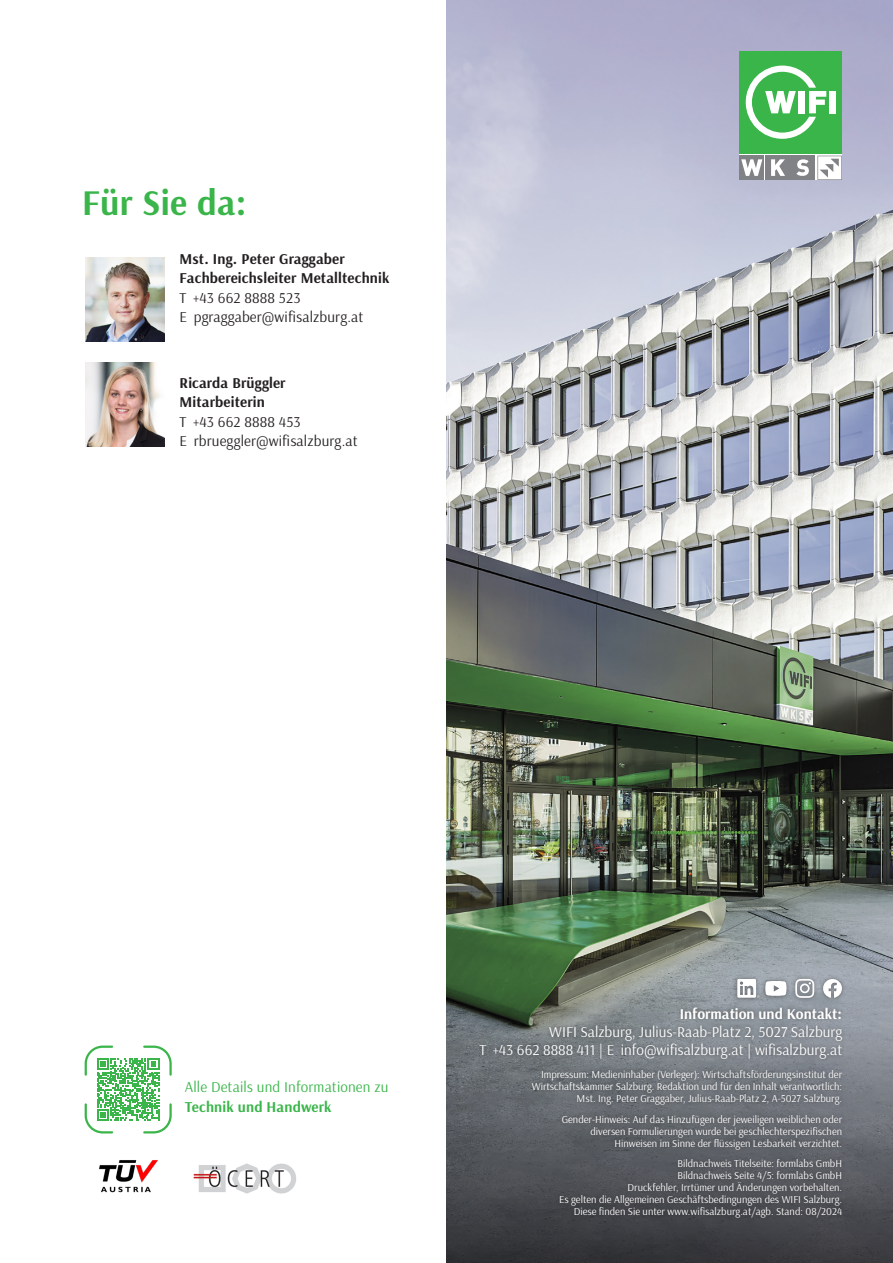
<style>
.page{position:relative;width:893px;height:1263px;background:#fff}
.page>*{position:absolute;margin:0;border:0;box-sizing:border-box;transform-origin:0 0}
.H2_-_Zwischenüberschrift_24pt{font:700 36px "Arsenal";letter-spacing:.01em;color:#3ab54a}
.Adresse_weiss{font:15px/18px "Arsenal";color:#fff;text-align:right}
.Mitarbeiter-Kontakt{font:15px "Arsenal";letter-spacing:.01em;color:#231f20}
.Mitarbeiter-Kontakt-2{font:700 15px "Arsenal";letter-spacing:.01em;color:#231f20}
.Mitarbeiter-Name{font:700 15px "Arsenal";letter-spacing:.01em;color:#231f20}
.Jetzt_buchen_wifisalzburgat{font:15px "Arsenal";letter-spacing:.01em;color:#3ab54a}
.Information_und_Kontakt_weiss{font:700 15px "Arsenal";color:#fff}
.Jetzt_buchen_wifisalzburgat-2{font:700 15px "Arsenal";letter-spacing:.01em;color:#3ab54a}
.Impressum___Co_weiss{font:10.5px/12px "Arsenal";color:#fff;text-align:right}
</style>
<div class="page">
<img style="left:446px;top:0;width:447px;height:979px">
<svg style="left:446px;top:979px;width:447px;height:284px"></svg>
<div style="left:476px;top:1003px;width:371px;height:60px;background:#231f20;opacity:.5"></div>
<svg style="left:84px;top:1045px;width:88px;height:89px"></svg>
<img style="left:86px;top:362px;width:78px;height:84px">
<svg style="left:740px;top:153px;width:102px;height:27px"></svg>
<div style="left:740px;top:51px;width:102px;height:102px;background:#3ab54a"></div>
<div style="left:791px;top:156px;width:24px;height:24px;background:#808285"></div>
<div style="left:765px;top:156px;width:25px;height:24px;background:#808285"></div>
<svg style="left:771px;top:159px;width:14px;height:17px"></svg>
<div style="left:740px;top:156px;width:24px;height:24px;background:#808285"></div>
<svg style="left:741px;top:159px;width:21px;height:17px"></svg>
<svg style="left:746px;top:66px;width:80px;height:73px"></svg>
<div style="left:829px;top:91px;width:7px;height:22px;background:#fff"></div>
<svg style="left:796px;top:159px;width:13px;height:17px"></svg>
<svg style="left:817px;top:156px;width:25px;height:24px"></svg>
<img style="left:193px;top:1163px;width:103px;height:31px">
<img style="left:99px;top:1160px;width:59px;height:33px">
<div style="left:528px;top:1066px;width:318px;height:156px;background:#231f20;opacity:.5"></div>
<div style="left:733px;top:974px;width:114px;height:28px;background:#231f20;opacity:.5"></div>
<svg style="left:765px;top:981px;width:21px;height:15px"></svg>
<svg style="left:795px;top:979px;width:19px;height:19px"></svg>
<svg style="left:823px;top:979px;width:19px;height:19px"></svg>
<svg style="left:737px;top:979px;width:22px;height:19px"></svg>
<img style="left:86px;top:258px;width:78px;height:84px">
<h2 class="H2_-_Zwischenüberschrift_24pt" style="left:82px;top:177px;width:166px">Für Sie da:</h2>
<p class="Mitarbeiter-Name" style="left:180px;top:248px;width:167px">Mst. Ing. Peter Graggaber</p>
<p class="Mitarbeiter-Kontakt-2" style="left:180px;top:267px;width:211px">Fachbereichsleiter Metalltechnik</p>
<p class="Mitarbeiter-Kontakt" style="left:180px;top:287px;width:122px">T +43 662 8888 523</p>
<p class="Mitarbeiter-Kontakt" style="left:180px;top:307px;width:185px">E pgraggaber@wifisalzburg.at</p>
<p class="Mitarbeiter-Name" style="left:180px;top:372px;width:108px">Ricarda Brüggler</p>
<p class="Mitarbeiter-Kontakt-2" style="left:180px;top:391px;width:87px">Mitarbeiterin</p>
<p class="Mitarbeiter-Kontakt" style="left:180px;top:411px;width:123px">T +43 662 8888 453</p>
<p class="Mitarbeiter-Kontakt" style="left:180px;top:431px;width:180px">E rbrueggler@wifisalzburg.at</p>
<p class="Jetzt_buchen_wifisalzburgat" style="left:185px;top:1077px;width:205px">Alle Details und Informationen zu</p>
<p class="Jetzt_buchen_wifisalzburgat-2" style="left:185px;top:1096px;width:148px">Technik und Handwerk</p>
<p class="Information_und_Kontakt_weiss" style="left:680px;top:1003px;width:164px">Information und Kontakt:</p>
<p class="Adresse_weiss" style="left:479px;top:1022px;width:364px">WIFI Salzburg, Julius-Raab-Platz 2, 5027 Salzburg<br>T +43 662 8888 411 | E info@wifisalzburg.at | wifisalzburg.at</p>
<p class="Impressum___Co_weiss" style="left:532px;top:1068px;width:312px">Impressum: Medieninhaber (Verleger): Wirtschaftsförderungsinstitut der<br>Wirtschaftskammer Salzburg. Redaktion und für den Inhalt verantwortlich:<br>Mst. Ing. Peter Graggaber, Julius-Raab-Platz 2, A-5027 Salzburg.</p>
<p class="Impressum___Co_weiss" style="left:562px;top:1113px;width:282px">Gender-Hinweis: Auf das Hinzufügen der jeweiligen weiblichen oder diversen Formulierungen wurde bei geschlechterspezifischen<br>Hinweisen im Sinne der flüssigen Lesbarkeit verzichtet.</p>
<p class="Impressum___Co_weiss" style="left:677px;top:1157px;width:166px">Bildnachweis Titelseite: formlabs GmbH</p>
<p class="Impressum___Co_weiss" style="left:677px;top:1169px;width:166px">Bildnachweis Seite 4/5: formlabs GmbH</p>
<p class="Impressum___Co_weiss" style="left:559px;top:1181px;width:285px">Druckfehler, Irrtümer und Änderungen vorbehalten.<br>Es gelten die Allgemeinen Geschäftsbedingungen des WIFI Salzburg.<br>Diese finden Sie unter www.wifisalzburg.at/agb. Stand: 08/2024</p>
</div>
